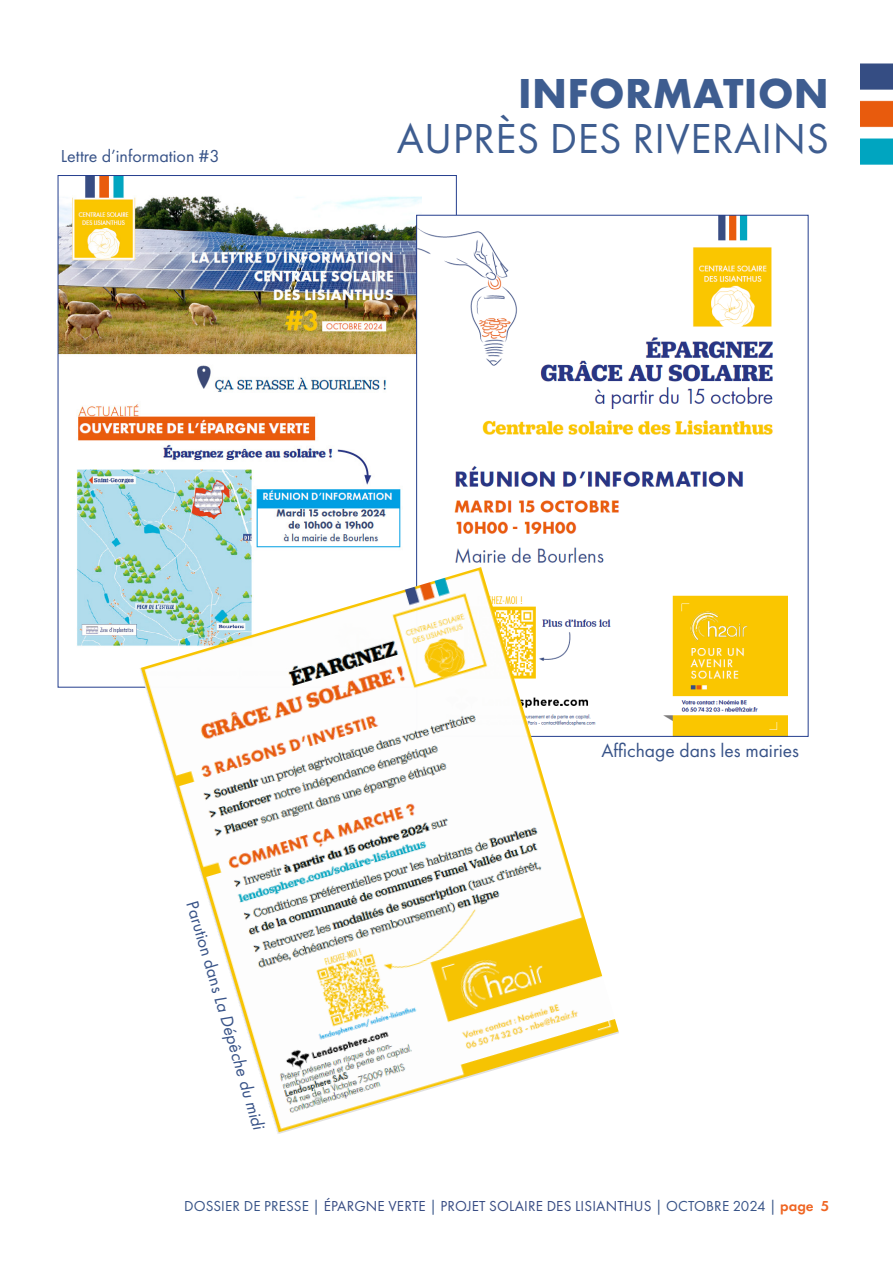
<style>
.page{position:relative;width:893px;height:1263px;background:#fff}
.page>*{position:absolute;margin:0;border:0;box-sizing:border-box;transform-origin:0 0}
.t1{font:43.5px "Futura PT";letter-spacing:.01em;color:#3e5d90}
.t2{font:700 43.5px "Futura PT";letter-spacing:.01em;color:#3e5d90}
.t3{font:19.5px "Futura PT";color:#385388}
.t4{font:italic 18px "Futura PT";color:#385388}
.t5{font:18px "Futura PT";color:#385388}
.t6{font:15px "Futura PT";letter-spacing:.01em;color:#384c83}
.s1{font-style:normal}
.s2{color:#375387}
.s3{font-weight:600;color:#ef6522}
</style>
<div class="page">
<img style="left:860px;top:64px;width:33px;height:101px">
<img style="left:60px;top:177px;width:361px;height:469px">
<img style="left:418px;top:217px;width:370px;height:518px">
<img style="left:140px;top:567px;width:479px;height:567px">
<p class="t5" style="left:61px;top:146px;width:160px">Lettre d’information #3</p>
<p class="t2" style="left:518px;top:65px;width:312px">INFORMATION</p>
<p class="t1" style="left:397px;top:112px;width:434px">AUPRÈS DES RIVERAINS</p>
<p class="t4" style="left:201px;top:899px;width:239px;rotate:73deg"><span class="s1">Parution dans</span> La Dépêche du midi</p>
<p class="t3" style="left:601px;top:739px;width:199px">Affichage dans les mairies</p>
<p class="t6" style="left:184px;top:1197px;width:647px"><span class="s2">DOSSIER DE PRESSE |</span> ÉPARGNE VERTE <span class="s2">|</span> PROJET SOLAIRE DES LISIANTHUS <span class="s2">| OCTOBRE 2024 |</span> <span class="s3">page 5</span></p>
</div>
